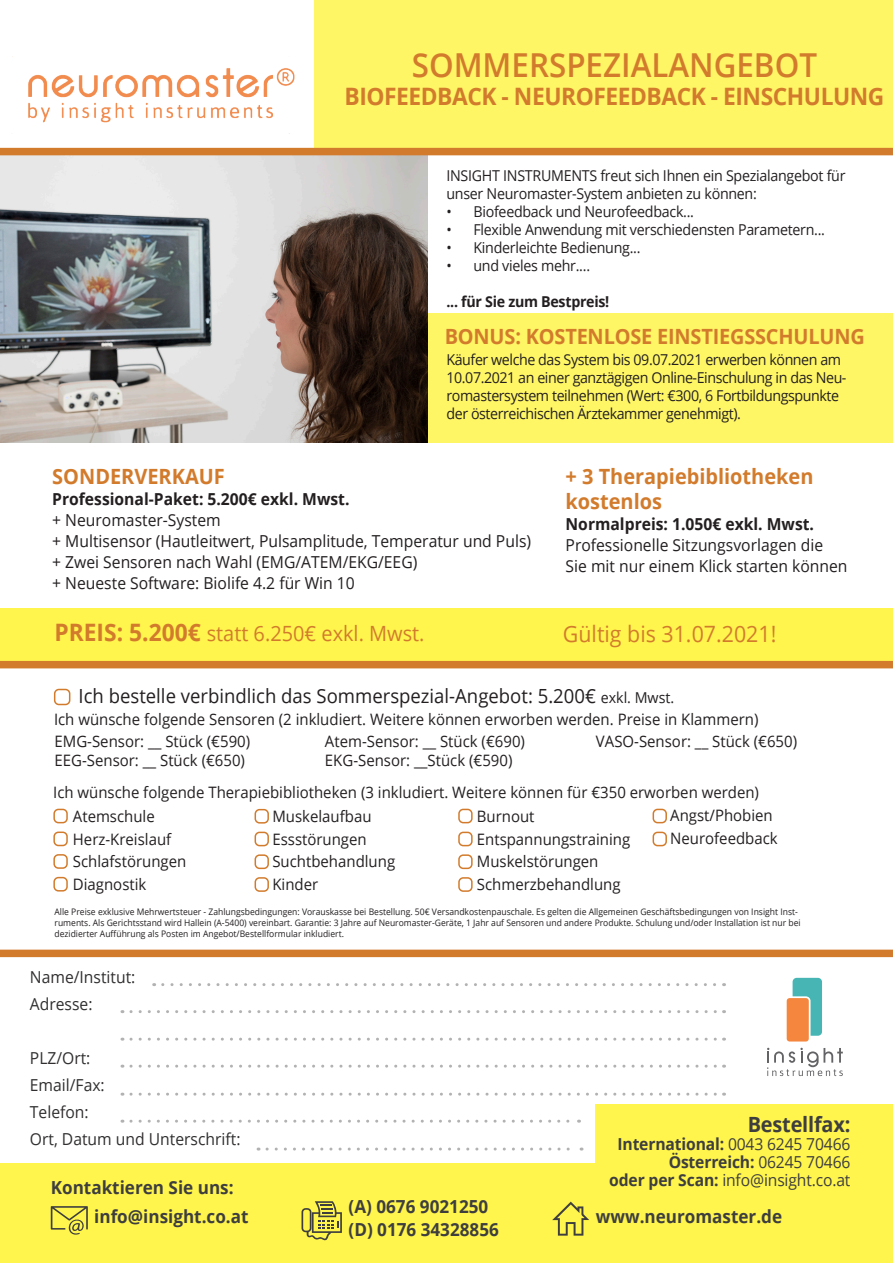
<style>
.page{position:relative;width:893px;height:1263px;background:#fff}
.page>*{position:absolute;margin:0;border:0;box-sizing:border-box;transform-origin:0 0}
.t1{font:600 33px "Open Sans";color:#d27b2c;scale:.95 1}
.t2{font:700 24px "Open Sans";letter-spacing:-.02em;color:#d27b2c;scale:.95 1}
.t3{font:22.5px "Open Sans";color:#d27b2c;scale:.95 1}
.t4{font:700 21px/25.2px "Open Sans";color:#d27b2c;scale:.95 1}
.t5{font:21px "Open Sans";color:#d27b2c;scale:.95 1}
.t6{font:700 21px "Open Sans";letter-spacing:-.01em;color:#3e3e3f;scale:.95 1}
.t7{font:19.5px "Open Sans";color:#231f20;scale:.95 1}
._1_Fließtext_Aller{font:700 18px "Open Sans";color:#3e3e3f;scale:.95 1}
.t8{font:16.5px/21px "Open Sans";color:#231f20;scale:.95 1}
.t9{font:16.5px "Open Sans";color:#312f30;scale:.95 1}
.t10{font:700 16.5px "Open Sans";color:#231f20;scale:.95 1}
.t11{font:700 16.5px "Open Sans";letter-spacing:-.01em;color:#3e3e3f;scale:.95 1}
.t12{font:16.5px "Open Sans";letter-spacing:-.01em;color:#3e3e3f;scale:.95 1}
.t13{font:15.75px "Open Sans";color:#231f20;scale:.95 1}
.t14{font:15px/18px "Open Sans";letter-spacing:-.02em;color:#231f20;scale:.95 1}
.t15{font:700 15px "Open Sans";letter-spacing:-.02em;color:#231f20;scale:.95 1}
.t16{font:9px/10.8px "Open Sans";color:#231f20;scale:.95 1}
.s1{font-weight:700;font-size:24px}
.s2{font-size:15px}
.s3{font-weight:400}
.s4{font-weight:700}
</style>
<div class="page">
<div style="left:0;top:608px;width:893px;height:54px;background:#fff54d"></div>
<svg style="left:163px;top:983px;width:561px;height:3px"></svg>
<svg style="left:131px;top:1038px;width:593px;height:3px"></svg>
<svg style="left:131px;top:1093px;width:593px;height:3px"></svg>
<svg style="left:131px;top:1010px;width:593px;height:3px"></svg>
<svg style="left:131px;top:1065px;width:593px;height:3px"></svg>
<svg style="left:131px;top:1120px;width:448px;height:3px"></svg>
<svg style="left:267px;top:1147px;width:315px;height:3px"></svg>
<div style="left:0;top:1163px;width:893px;height:100px;background:#fff54d"></div>
<div style="left:595px;top:1104px;width:298px;height:59px;background:#fff54d"></div>
<div style="left:0;top:950px;width:893px;height:7px;background:#d27b2c"></div>
<div style="left:427px;top:313px;width:466px;height:130px;background:#fff666"></div>
<div style="left:54px;top:689px;width:16px;height:16px;border:2px solid #d27b2c;border-radius:4px"></div>
<svg style="left:51px;top:1206px;width:37px;height:28px"></svg>
<svg style="left:301px;top:1201px;width:41px;height:39px"></svg>
<svg style="left:552px;top:1201px;width:37px;height:34px"></svg>
<div style="left:315px;top:0;width:578px;height:151px;background:#fff666"></div>
<svg style="left:767px;top:1048px;width:76px;height:28px"></svg>
<div style="left:787px;top:998px;width:22px;height:43px;background:#f5863d;border-radius:3px"></div>
<svg style="left:793px;top:978px;width:29px;height:58px"></svg>
<img style="left:0;top:155px;width:427px;height:288px">
<div style="left:0;top:661px;width:893px;height:7px;background:#d27b2c"></div>
<div style="left:0;top:148px;width:893px;height:7px;background:#d27b2c"></div>
<div style="left:255px;top:809px;width:14px;height:15px;border:2px solid #d27b2c;border-radius:4px"></div>
<div style="left:255px;top:832px;width:14px;height:14px;border:2px solid #d27b2c;border-radius:4px"></div>
<div style="left:255px;top:854px;width:14px;height:15px;border:2px solid #d27b2c;border-radius:4px"></div>
<div style="left:255px;top:877px;width:14px;height:15px;border:2px solid #d27b2c;border-radius:4px"></div>
<div style="left:53px;top:809px;width:15px;height:14px;border:2px solid #d27b2c;border-radius:4px"></div>
<div style="left:53px;top:831px;width:15px;height:15px;border:2px solid #d27b2c;border-radius:4px"></div>
<div style="left:53px;top:854px;width:15px;height:15px;border:2px solid #d27b2c;border-radius:4px"></div>
<div style="left:53px;top:877px;width:15px;height:14px;border:2px solid #d27b2c;border-radius:4px"></div>
<div style="left:458px;top:809px;width:15px;height:14px;border:2px solid #d27b2c;border-radius:4px"></div>
<div style="left:458px;top:832px;width:15px;height:14px;border:2px solid #d27b2c;border-radius:4px"></div>
<div style="left:458px;top:854px;width:15px;height:15px;border:2px solid #d27b2c;border-radius:4px"></div>
<div style="left:458px;top:877px;width:15px;height:15px;border:2px solid #d27b2c;border-radius:4px"></div>
<div style="left:653px;top:809px;width:14px;height:14px;border:2px solid #d27b2c;border-radius:4px"></div>
<div style="left:653px;top:832px;width:14px;height:14px;border:2px solid #d27b2c;border-radius:4px"></div>
<img style="left:28px;top:68px;width:267px;height:55px">
<p class="t1" style="left:412px;top:42px;width:428px">SOMMERSPEZIALANGEBOT</p>
<p class="t2" style="left:344px;top:80px;width:570px">BIOFEEDBACK - NEUROFEEDBACK - EINSCHULUNG</p>
<p class="t14" style="left:446px;top:166px;width:422px">INSIGHT INSTRUMENTS freut sich Ihnen ein Spezialangebot für unser Neuromaster-System anbieten zu können:</p>
<p class="t14" style="left:446px;top:202px;width:262px">• Biofeedback und Neurofeedback...</p>
<p class="t14" style="left:446px;top:220px;width:400px">• Flexible Anwendung mit verschiedensten Parametern...</p>
<p class="t14" style="left:446px;top:238px;width:206px">• Kinderleichte Bedienung...</p>
<p class="t14" style="left:446px;top:256px;width:153px">• und vieles mehr....</p>
<p class="t15" style="left:446px;top:291px;width:173px">... für Sie zum Bestpreis!</p>
<p class="t4" style="left:445px;top:323px;width:444px">BONUS: KOSTENLOSE EINSTIEGSSCHULUNG</p>
<p class="t14" style="left:446px;top:350px;width:423px">Käufer welche das System bis 09.07.2021 erwerben können am 10.07.2021 an einer ganztägigen Online-Einschulung in das Neu&shy;romastersystem teilnehmen (Wert: €300, 6 Fortbildungspunkte der österreichischen Ärztekammer genehmigt).</p>
<p class="t4" style="left:52px;top:463px;width:183px">SONDERVERKAUF</p>
<p class="t10" style="left:52px;top:487px;width:314px">Professional-Paket: 5.200€ exkl. Mwst.</p>
<p class="t8" style="left:52px;top:509px;width:179px">+ Neuromaster-System</p>
<p class="t8" style="left:52px;top:530px;width:506px">+ Multisensor (Hautleitwert, Pulsamplitude, Temperatur und Puls)</p>
<p class="t8" style="left:52px;top:551px;width:386px">+ Zwei Sensoren nach Wahl (EMG/ATEM/EKG/EEG)</p>
<p class="t8" style="left:52px;top:572px;width:320px">+ Neueste Software: Biolife 4.2 für Win 10</p>
<p class="t4" style="left:566px;top:463px;width:262px">+ 3 Therapiebibliotheken kostenlos</p>
<p class="t10" style="left:566px;top:512px;width:263px">Normalpreis: 1.050€ exkl. Mwst.</p>
<p class="t8" style="left:566px;top:534px;width:298px">Professionelle Sitzungsvorlagen die<br>Sie mit nur einem Klick starten können</p>
<p class="t5" style="left:55px;top:619px;width:391px"><span class="s1">PREIS: 5.200€</span> statt 6.250€ exkl. Mwst.</p>
<p class="t3" style="left:563px;top:618px;width:226px">Gültig bis 31.07.2021!</p>
<p class="t7" style="left:79px;top:682px;width:629px">Ich bestelle verbindlich das Sommerspezial-Angebot: 5.200€ <span class="s2">exkl. Mwst.</span></p>
<p class="t13" style="left:54px;top:709px;width:743px">Ich wünsche folgende Sensoren (2 inkludiert. Weitere können erworben werden. Preise in Klammern)</p>
<p class="t13" style="left:55px;top:730px;width:207px">EMG-Sensor: __ Stück (€590)</p>
<p class="t13" style="left:55px;top:749px;width:202px">EEG-Sensor: __ Stück (€650)</p>
<p class="t13" style="left:325px;top:730px;width:212px">Atem-Sensor: __ Stück (€690)</p>
<p class="t13" style="left:325px;top:749px;width:199px">EKG-Sensor: __Stück (€590)</p>
<p class="t13" style="left:596px;top:730px;width:213px">VASO-Sensor: __ Stück (€650)</p>
<p class="t13" style="left:53px;top:781px;width:744px">Ich wünsche folgende Therapiebibliotheken (3 inkludiert. Weitere können für €350 erworben werden)</p>
<p class="t13" style="left:73px;top:806px;width:88px">Atemschule</p>
<p class="t13" style="left:73px;top:828px;width:105px">Herz-Kreislauf</p>
<p class="t13" style="left:73px;top:851px;width:121px">Schlafstörungen</p>
<p class="t13" style="left:73px;top:873px;width:79px">Diagnostik</p>
<p class="t13" style="left:272px;top:806px;width:106px">Muskelaufbau</p>
<p class="t13" style="left:272px;top:828px;width:101px">Essstörungen</p>
<p class="t13" style="left:272px;top:851px;width:131px">Suchtbehandlung</p>
<p class="t13" style="left:272px;top:873px;width:50px">Kinder</p>
<p class="t13" style="left:477px;top:806px;width:62px">Burnout</p>
<p class="t13" style="left:477px;top:828px;width:163px">Entspannungstraining</p>
<p class="t13" style="left:477px;top:851px;width:129px">Muskelstörungen</p>
<p class="t13" style="left:477px;top:873px;width:153px">Schmerzbehandlung</p>
<p class="t13" style="left:670px;top:805px;width:109px">Angst/Phobien</p>
<p class="t13" style="left:670px;top:827px;width:115px">Neurofeedback</p>
<p class="t16" style="left:55px;top:906px;width:787px">Alle Preise exklusive Mehrwertsteuer - Zahlungsbedingungen: Vorauskasse bei Bestellung. 50€ Versandkostenpauschale. Es gelten die Allgemeinen Geschäftsbedingungen von Insight Inst&shy;ruments. Als Gerichtsstand wird Hallein (A-5400) vereinbart. Garantie: 3 Jahre auf Neuromaster-Geräte, 1 Jahr auf Sensoren und andere Produkte. Schulung und/oder Installation ist nur bei dezidierter Aufführung als Posten im Angebot/Bestellformular inkludiert.</p>
<p class="t9" style="left:30px;top:965px;width:113px">Name/Institut:</p>
<p class="t9" style="left:30px;top:992px;width:67px">Adresse:</p>
<p class="t9" style="left:30px;top:1046px;width:65px">PLZ/Ort:</p>
<p class="t9" style="left:30px;top:1073px;width:80px">Email/Fax:</p>
<p class="t9" style="left:30px;top:1100px;width:63px">Telefon:</p>
<p class="t9" style="left:30px;top:1127px;width:223px">Ort, Datum und Unterschrift:</p>
<p class="_1_Fließtext_Aller" style="left:51px;top:1175px;width:194px">Kontaktieren Sie uns:</p>
<p class="_1_Fließtext_Aller" style="left:94px;top:1204px;width:164px">info@insight.co.at</p>
<p class="_1_Fließtext_Aller" style="left:349px;top:1194px;width:149px">(A) 0676 9021250</p>
<p class="_1_Fließtext_Aller" style="left:349px;top:1216px;width:160px">(D) 0176 34328856</p>
<p class="t6" style="left:748px;top:1110px;width:110px">Bestellfax:</p>
<p class="t11" style="left:617px;top:1133px;width:247px">International: <span class="s3">0043 6245 70466</span></p>
<p class="t11" style="left:669px;top:1151px;width:193px">Österreich: <span class="s3">06245 70466</span></p>
<p class="t12" style="left:609px;top:1169px;width:255px"><span class="s4">oder per Scan:</span> info@insight.co.at</p>
<p class="_1_Fließtext_Aller" style="left:596px;top:1204px;width:198px">www.neuromaster.de</p>
</div>
